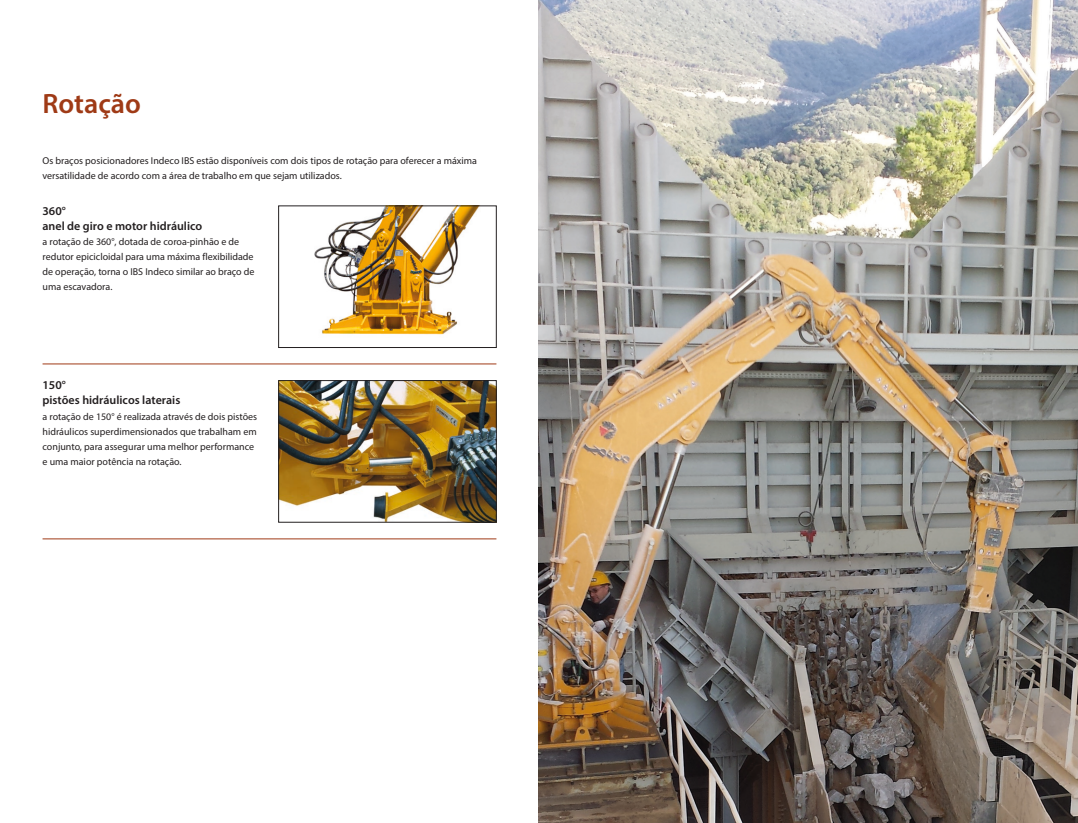
<style>
.page{position:relative;width:1078px;height:823px;background:#fff}
.page>*{position:absolute;margin:0;border:0;box-sizing:border-box;transform-origin:0 0}
.t1{font:600 28px "Myriad Pro";color:#9f3a16}
.t2{font:600 12px "Myriad Pro";color:#231f20}
.t3{font:10px/15px "Myriad Pro";color:#231f20}
</style>
<div class="page">
<img style="left:314px;top:208px;width:164px;height:127px">
<img style="left:280px;top:382px;width:214px;height:138px">
<div style="left:278px;top:380px;width:218px;height:142px;border:1px solid #231f20"></div>
<hr style="left:43px;top:363px;width:453px;height:1px;background:#9f3a16">
<hr style="left:43px;top:538px;width:453px;height:1px;background:#9f3a16">
<img style="left:539px;top:0;width:538px;height:822px">
<p class="t1" style="left:43px;top:85px;width:100px">Rotação</p>
<p class="t3" style="left:43px;top:152px;width:436px">Os braços posicionadores Indeco IBS estão disponíveis com dois tipos de rotação para oferecer a máxima</p>
<p class="t3" style="left:43px;top:167px;width:301px">versatilidade de acordo com a área de trabalho em que sejam utilizados.</p>
<p class="t2" style="left:43px;top:203px;width:25px">360°</p>
<p class="t2" style="left:43px;top:218px;width:161px">anel de giro e motor hidráulico</p>
<p class="t3" style="left:43px;top:234px;width:213px">a rotação de 360°, dotada de coroa-pinhão e de redutor epicicloidal para uma máxima flexibilidade de operação, torna o IBS Indeco similar ao braço de uma escavadora.</p>
<p class="t2" style="left:43px;top:377px;width:25px">150°</p>
<p class="t2" style="left:43px;top:392px;width:139px">pistões hidráulicos laterais</p>
<p class="t3" style="left:43px;top:408px;width:216px">a rotação de 150° é realizada através de dois pistões hidráulicos superdimensionados que trabalham em conjunto, para assegurar uma melhor performance e uma maior potência na rotação.</p>
</div>
